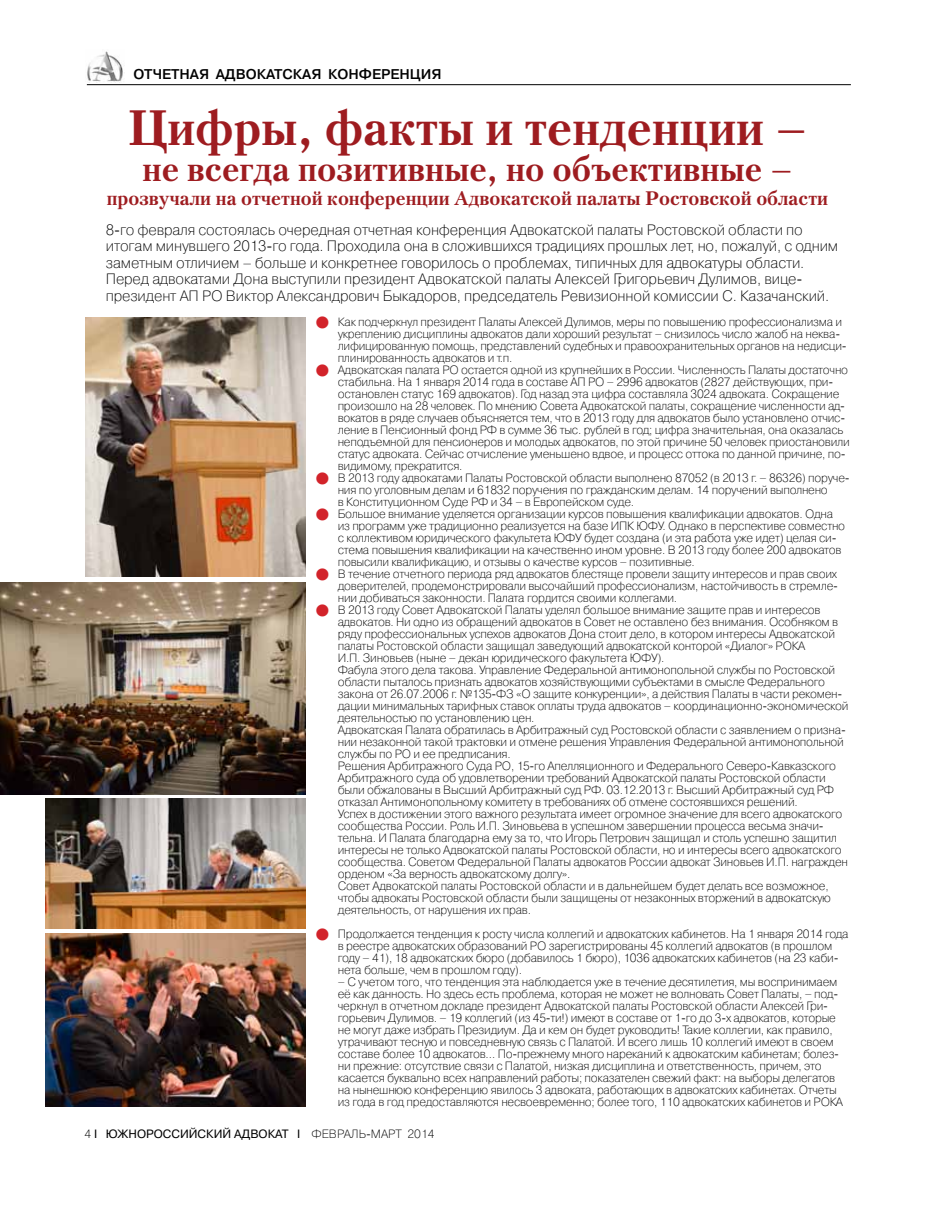
<style>
.page{position:relative;width:936px;height:1212px;background:#fff}
.page>*{position:absolute;margin:0;border:0;box-sizing:border-box;transform-origin:0 0}
.t1{font:700 49.5px "Petersburg C";color:#9e1c20}
.t2{font:700 34.5px "Petersburg C";color:#9e1c20}
.t3{font:700 19.5px "Petersburg C";color:#9e1c20}
.t4{font:15px/16.5px "Pragmatica Light C";letter-spacing:-.01em;color:#000}
.t5{font:700 14.1px "Pragmatica Light C";letter-spacing:.035em;color:#000}
.t6{font:12px/12px "Pragmatica Light C";letter-spacing:-.02em;color:#000}
.t7{font:12px "Pragmatica C";color:#000}
.s1{font-family:"Pragmatica Light C"}
</style>
<div class="page">
<img style="left:87px;top:51px;width:38px;height:32px">
<hr style="left:87px;top:84px;width:763px;height:1px;background:#000">
<img style="left:85px;top:318px;width:220px;height:258px">
<img style="left:0;top:582px;width:305px;height:212px">
<img style="left:46px;top:799px;width:259px;height:129px">
<img style="left:46px;top:933px;width:259px;height:173px">
<p class="t5" style="left:133px;top:67px;width:103px">отчетная адвок</p>
<p class="t5" style="left:266px;top:67px;width:74px">атская конф</p>
<p class="t5" style="left:372px;top:67px;width:39px">еренци</p>
<p class="t5" style="left:431px;top:67px;width:12px">я</p>
<h1 class="t1" style="left:128px;top:100px;width:681px">Цифры, факты и тенденции –</h1>
<h2 class="t2" style="left:142px;top:150px;width:651px">не всегда позитивные, но объективные –</h2>
<h3 class="t3" style="left:107px;top:187px;width:722px">прозвучали на отчетной конференции Адвокатской палаты Ростовской области</h3>
<p class="t4" style="left:106px;top:221px;width:733px">8-го февраля состоялась очередная отчетная конференция Адвокатской палаты Ростовской области по итогам минувшего 2013-го года. Проходила она в сложившихся традициях прошлых лет, но, пожалуй, с одним заметным отличием – больше и конкретнее говорилось о проблемах, типичных для адвокатуры области.<br>Перед адвокатами Дона выступили президент Адвокатской палаты Алексей Григорьевич Дулимов, вице&shy;президент АП РО В иктор Александрович Быкадоров, председатель Ревизионной комиссии С. Казачанский.</p>
<p class="t6" style="left:337px;top:316px;width:506px">Как подчеркнул президент Палаты Алексей Дулимов, меры по повышению профессионализма и</p>
<p class="t6" style="left:337px;top:328px;width:504px">укреплению дисциплины адвокатов дали хороший результат – снизилось число жалоб на неква-</p>
<p class="t6" style="left:337px;top:340px;width:510px">лифицированную помощь, представлений судебных и правоохранительных органов на недисци-</p>
<p class="t6" style="left:337px;top:352px;width:176px">плинированность адвокатов и т.п.</p>
<p class="t6" style="left:328px;top:364px;width:521px">Адвокатская палата РО остается одной из крупнейших в России. Численность Палаты достаточно</p>
<p class="t6" style="left:337px;top:376px;width:497px">стабильна. На 1 января 2014 года в составе АП РО – 2996 адвокатов (2827 действующих, при-</p>
<p class="t6" style="left:338px;top:388px;width:503px">остановлен статус 169 адвокатов). Год назад эта цифра составляла 3024 адвоката. Сокращение</p>
<p class="t6" style="left:338px;top:400px;width:509px">произошло на 28 человек. По мнению Совета Адвокатской палаты, сокращение численности ад-</p>
<p class="t6" style="left:338px;top:412px;width:509px">вокатов в ряде случаев объясняется тем, что в 2013 году для адвокатов было установлено отчис-</p>
<p class="t6" style="left:338px;top:424px;width:507px">ление в Пенсионный фонд РФ в сумме 36 тыс. рублей в год; цифра значительная, она оказалась</p>
<p class="t6" style="left:338px;top:436px;width:513px">неподъемной для пенсионеров и молодых адвокатов, по этой причине 50 человек приостановили</p>
<p class="t6" style="left:338px;top:448px;width:509px">статус адвоката. Сейчас отчисление уменьшено вдвое, и процесс оттока по данной причине, по-</p>
<p class="t6" style="left:338px;top:460px;width:126px">видимому, прекратится.</p>
<p class="t6" style="left:328px;top:472px;width:523px">В 2013 году адвокатами Палаты Ростовской области выполнено 87052 (в 2013 г. – 86326) поруче-</p>
<p class="t6" style="left:338px;top:484px;width:491px">ния по уголовным делам и 61832 поручения по гражданским делам. 14 поручений выполнено</p>
<p class="t6" style="left:338px;top:496px;width:298px">в Конституционном Суде РФ и 34 – в Европейском суде.</p>
<p class="t6" style="left:338px;top:508px;width:497px">Большое внимание уделяется организации курсов повышения квалификации адвокатов. Одна</p>
<p class="t6" style="left:338px;top:520px;width:509px">из программ уже традиционно реализуется на базе ИПК ЮФУ. Однако в перспективе совместно</p>
<p class="t6" style="left:338px;top:532px;width:500px">с коллективом юридического факультета ЮФУ будет создана (и эта работа уже идет) целая си-</p>
<p class="t6" style="left:338px;top:544px;width:505px">стема повышения квалификации на качественно ином уровне. В 2013 году более 200 адвокатов</p>
<p class="t6" style="left:338px;top:556px;width:358px">повысили квалификацию, и отзывы о качестве курсов – позитивные.</p>
<p class="t6" style="left:328px;top:568px;width:510px">В течение отчетного периода ряд адвокатов блестяще провели защиту интересов и прав своих</p>
<p class="t6" style="left:338px;top:580px;width:502px">доверителей, продемонстрировали высочайший профессионализм, настойчивость в стремле-</p>
<p class="t6" style="left:338px;top:592px;width:341px">нии добиваться законности. Палата гордится своими коллегами.</p>
<p class="t6" style="left:328px;top:604px;width:494px">В 2013 году Совет Адвокатской Палаты уделял большое внимание защите прав и интересов</p>
<p class="t6" style="left:338px;top:616px;width:502px">адвокатов. Ни одно из обращений адвокатов в Совет не оставлено без внимания. Особняком в</p>
<p class="t6" style="left:338px;top:628px;width:498px">ряду профессиональных успехов адвокатов Дона стоит дело, в котором интересы Адвокатской</p>
<p class="t6" style="left:338px;top:640px;width:469px">палаты Ростовской области защищал заведующий адвокатской конторой «Диалог» РОКА</p>
<p class="t6" style="left:338px;top:652px;width:328px">И.П. Зиновьев (ныне – декан юридического факультета ЮФУ).</p>
<p class="t6" style="left:338px;top:664px;width:499px">Фабула этого дела такова. Управление Федеральной антимонопольной службы по Ростовской</p>
<p class="t6" style="left:338px;top:676px;width:488px">области пыталось признать адвокатов хозяйствующими субъектами в смысле Федерального</p>
<p class="t6" style="left:338px;top:688px;width:506px">закона от 26.07.2006 г. №135-ФЗ «О защите конкуренции», а действия Палаты в части рекомен-</p>
<p class="t6" style="left:338px;top:700px;width:512px">дации минимальных тарифных ставок оплаты труда адвокатов – координационно-экономической</p>
<p class="t6" style="left:338px;top:712px;width:198px">деятельностью по установлению цен.</p>
<p class="t6" style="left:338px;top:724px;width:509px">Адвокатская Палата обратилась в Арбитражный суд Ростовской области с заявлением о призна-</p>
<p class="t6" style="left:338px;top:736px;width:507px">нии незаконной такой трактовки и отмене решения Управления Федеральной антимонопольной</p>
<p class="t6" style="left:338px;top:748px;width:174px">службы по РО и ее предписания.</p>
<p class="t6" style="left:338px;top:760px;width:499px">Решения Арбитражного Суда РО, 15-го Апелляционного и Федерального Северо-Кавказского</p>
<p class="t6" style="left:338px;top:772px;width:489px">Арбитражного суда об удовлетворении требований Адвокатской палаты Ростовской области</p>
<p class="t6" style="left:338px;top:784px;width:488px">были обжалованы в Высший Арбитражный суд РФ . 03.12.2013 г. Высший Арбитражный суд РФ</p>
<p class="t6" style="left:338px;top:796px;width:461px">отказал Антимонопольному комитету в требованиях об отмене состоявшихся решений.</p>
<p class="t6" style="left:338px;top:808px;width:506px">Успех в достижении этого важного результата имеет огромное значение для всего адвокатского</p>
<p class="t6" style="left:338px;top:820px;width:487px">сообщества России. Роль И.П. Зиновьева в успешном завершении процесса весьма значи-</p>
<p class="t6" style="left:338px;top:832px;width:500px">тельна. И Палата благодарна ему за то, что Игорь Петрович защищал и столь успешно защитил</p>
<p class="t6" style="left:338px;top:844px;width:505px">интересы не только Адвокатской палаты Ростовской области, но и интересы всего адвокатского</p>
<p class="t6" style="left:338px;top:856px;width:511px">сообщества. Советом Федеральной Палаты адвокатов России адвокат Зиновьев И.П. награжден</p>
<p class="t6" style="left:338px;top:868px;width:234px">орденом «За верность адвокатскому долгу».</p>
<p class="t6" style="left:338px;top:880px;width:492px">Совет Адвокатской палаты Ростовской области и в дальнейшем будет делать все возможное,</p>
<p class="t6" style="left:338px;top:892px;width:494px">чтобы адвокаты Ростовской области были защищены от незаконных вторжений в адвокатскую</p>
<p class="t6" style="left:338px;top:904px;width:195px">деятельность, от нарушения их прав.</p>
<p class="t6" style="left:338px;top:928px;width:512px">Продолжается тенденция к росту числа коллегий и адвокатских кабинетов. На 1 января 2014 года в реестре адвокатских образований РО зарегистрированы 45 коллегий адвокатов (в прошлом году – 41), 18 адвокатских бюро (добавилось 1 бюро), 1036 адвокатских кабинетов (на 23 каби&shy;нета больше, чем в прошлом году).</p>
<p class="t6" style="left:338px;top:976px;width:506px">– С учетом того, что тенденция эта наблюдается уже в течение десятилетия, мы воспринимаем её как данность. Но здесь есть проблема, которая не может не волновать Совет Палаты, – под&shy;черкнул в отчетном докладе президент Адвокатской палаты Ростовской области Алексей Гри&shy;горьевич Дулимов. – 19 коллегий (из 45-ти!) имеют в составе от 1-го до 3-х адвокатов, которые не могут даже избрать Президиум. Да и кем он будет руководить! Такие коллегии, как правило, утрачивают тесную и повседневную связь с Палатой. И всего лишь 10 коллегий имеют в своем составе более 10 адвокатов… По-прежнему много нареканий к адвокатским кабинетам; болез&shy;ни прежние: отсутствие связи с Палатой, низкая дисциплина и ответственность, причем, это касается буквально всех направлений работы; показателен свежий факт: на выборы делегатов на нынешнюю конференцию явилось 3 адвоката, работающих в адвокатских кабинетах. Отчеты из года в год предоставляются несвоевременно; более того, 110 адвокатских кабинетов и РОКА</p>
<p class="t7" style="left:85px;top:1127px;width:351px"><span class="s1">4</span> I ЮЖНОРОССИЙСКИЙ АДВОКАТ I <span class="s1">февраль-март 2014</span></p>
</div>
